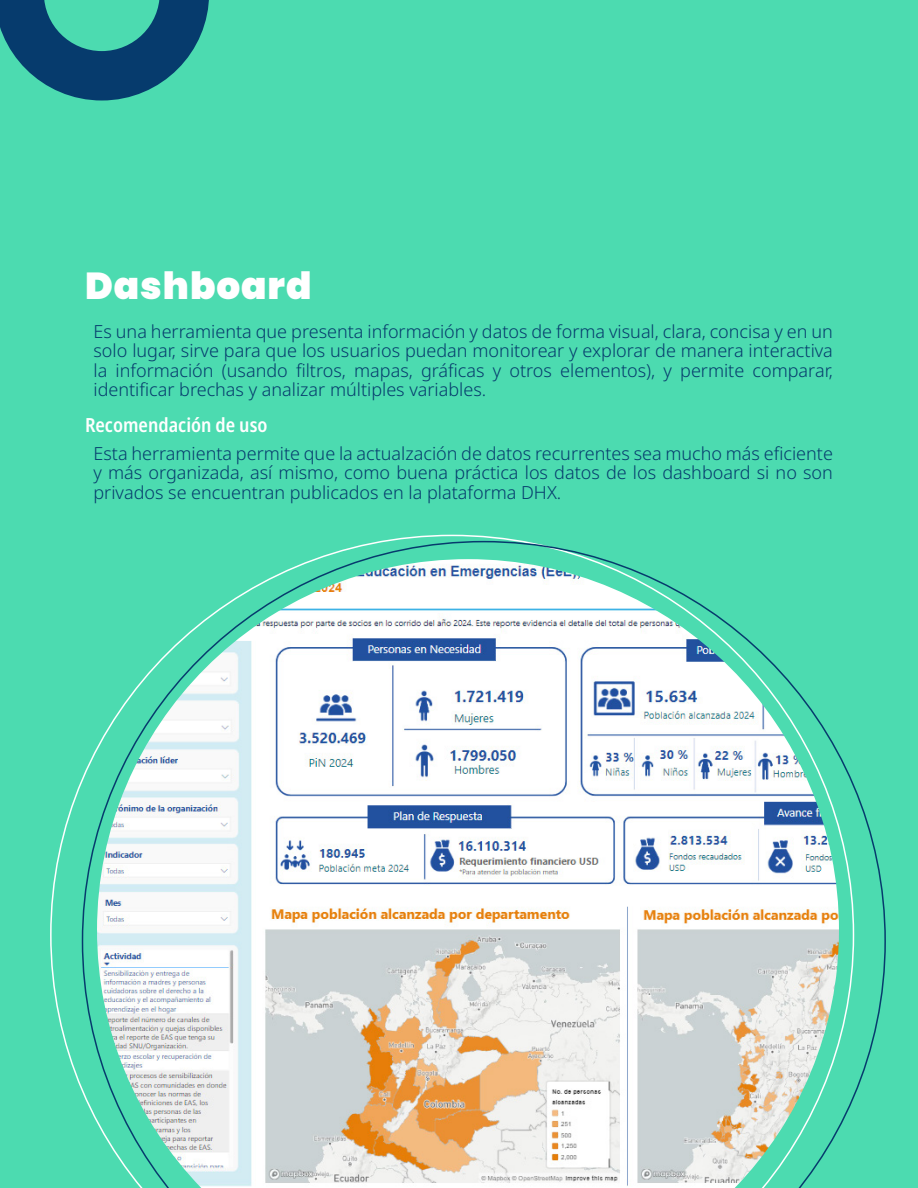
<style>
.page{position:relative;width:918px;height:1188px;background:#4cdbb0}
.page>*{position:absolute;margin:0;border:0;box-sizing:border-box;transform-origin:0 0}
.t1{font:900 37.5px "Poppins";letter-spacing:.025em;color:#fff}
.t2{font:600 19.5px "Noto Sans Condensed";color:#fff}
.t3{font:300 18px/19.5px "Noto Sans";color:#063b6d;text-align:justify}
</style>
<div class="page">
<svg style="left:0;top:0;width:209px;height:101px"></svg>
<svg style="left:82px;top:541px;width:804px;height:588px"></svg>
<img style="left:97px;top:559px;width:742px;height:629px">
<h1 class="t1" style="left:85px;top:264px;width:228px">Dashboard</h1>
<p class="t3" style="left:94px;top:322px;width:741px">Es una herramienta que presenta información y datos de forma visual, clara, concisa y en un solo lugar, sirve para que los usuarios puedan monitorear y explorar de manera interactiva la información (usando filtros, mapas, gráficas y otros elementos), y permite comparar, identificar brechas y analizar múltiples variables.</p>
<p class="t2" style="left:85px;top:411px;width:184px">Recomendación de uso</p>
<p class="t3" style="left:94px;top:444px;width:741px">Esta herramienta permite que la actualzación de datos recurrentes sea mucho más eficiente y más organizada, así mismo, como buena práctica los datos de los dashboard si no son privados se encuentran publicados en la plataforma DHX.</p>
</div>
